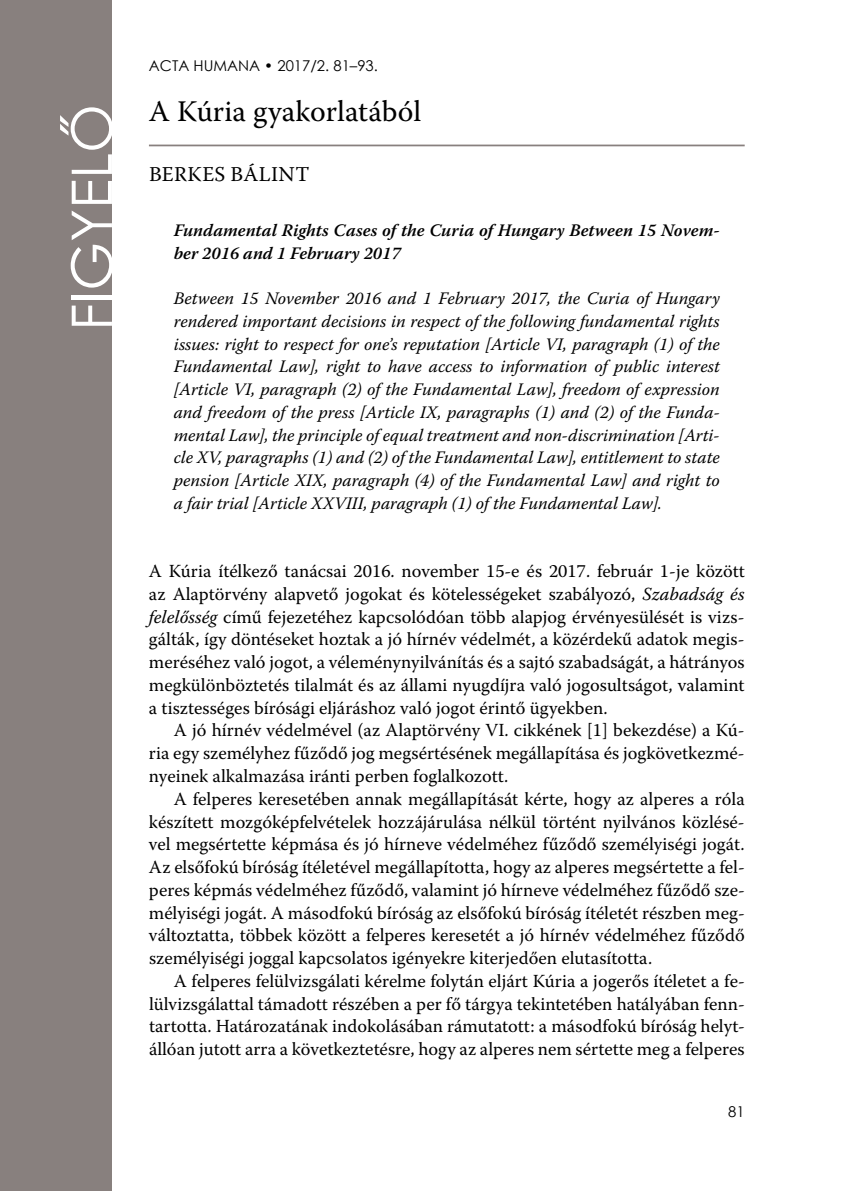
<style>
.page{position:relative;width:844px;height:1191px;background:#fff}
.page>*{position:absolute;margin:0;border:0;box-sizing:border-box;transform-origin:0 0}
.t1{font:56px "Century Gothic";color:#fff}
.t2{font:29.75px "Warnock Pro";color:#000}
.t3{font:21px "Warnock Pro";letter-spacing:.02em;color:#000}
.t4{font:18.38px/22.8px "Warnock Pro";color:#000;text-align:justify}
.t5{font:italic 17.5px/22.8px "Warnock Pro";color:#000;text-align:justify}
.t6{font:italic 600 17.5px/22.8px "Warnock Pro";color:#000}
.t7{font:14.88px "Century Gothic";color:#000}
.s1{font-style:italic}
</style>
<div class="page">
<div style="left:0;top:0;width:112px;height:1191px;background:#88807e"></div>
<hr style="left:149px;top:145px;width:595px;height:1px;background:#88807e">
<p class="t7" style="left:149px;top:55px;width:230px">ACTA HUMANA • 2017/2. 81–93.</p>
<h1 class="t1" style="left:53px;top:331px;width:228px;rotate:-90deg">FIGYELŐ</h1>
<h2 class="t2" style="left:149px;top:93px;width:274px">A Kúria gyakorlatából</h2>
<p class="t3" style="left:149px;top:161px;width:162px">BERKES BÁLINT</p>
<p class="t6" style="left:174px;top:218px;width:547px">Fundamental Rights Cases of the Curia of Hungary Between 15 Novem&shy;ber 2016 and 1 February 2017</p>
<p class="t5" style="left:174px;top:287px;width:547px">Between 15 November 2016 and 1 February 2017, the Curia of Hungary rendered important decisions in respect of the following fundamental rights issues: right to respect for one’s reputation [Article VI, paragraph (1) of the Fundamental Law], right to have access to information of public interest [Article VI, paragraph (2) of the Fundamental Law], freedom of expression and freedom of the press [Article IX, paragraphs (1) and (2) of the Funda&shy;mental Law], the principle of equal treatment and non-discrimination [Arti&shy;cle XV, paragraphs (1) and (2) of the Fundamental Law], entitlement to state pension [Article XIX, paragraph (4) of the Fundamental Law] and right to a fair trial [Article XXVIII, paragraph (1) of the Fundamental Law].</p>
<p class="t4" style="left:149px;top:559px;width:597px">A Kúria ítélkező tanácsai 2016. november 15-e és 2017. február 1-je között az Alaptörvény alapvető jogokat és kötelességeket szabályozó, <span class="s1">Szabadság és felelősség</span> című fejezetéhez kapcsolódóan több alapjog érvényesülését is vizs&shy;gálták, így döntéseket hoztak a jó hírnév védelmét, a közérdekű adatok megis&shy;meréséhez való jogot, a véleménynyilvánítás és a sajtó szabadságát, a hátrányos megkülönböztetés tilalmát és az állami nyugdíjra való jogosultságot, valamint a tisztességes bírósági eljáráshoz való jogot érintő ügyekben.</p>
<p class="t4" style="left:149px;top:718px;width:597px;text-indent:25px">A jó hírnév védelmével (az Alaptörvény VI. cikkének [1] bekezdése) a Kú&shy;ria egy személyhez fűződő jog megsértésének megállapítása és jogkövetkezmé&shy;nyeinek alkalmazása iránti perben foglalkozott.</p>
<p class="t4" style="left:149px;top:787px;width:597px;text-indent:25px">A felperes keresetében annak megállapítását kérte, hogy az alperes a róla készített mozgóképfelvételek hozzájárulása nélkül történt nyilvános közlésé&shy;vel megsértette képmása és jó hírneve védelméhez fűződő személyiségi jogát.<br>Az elsőfokú bíróság ítéletével megállapította, hogy az alperes megsértette a fel&shy;peres képmás védelméhez fűződő, valamint jó hírneve védelméhez fűződő sze&shy;mélyiségi jogát. A másodfokú bíróság az elsőfokú bíróság ítéletét részben meg&shy;változtatta, többek között a felperes keresetét a jó hírnév védelméhez fűződő személyiségi joggal kapcsolatos igényekre kiterjedően elutasította.</p>
<p class="t4" style="left:149px;top:969px;width:597px;text-indent:25px">A felperes felülvizsgálati kérelme folytán eljárt Kúria a jogerős ítéletet a fe&shy;lülvizsgálattal támadott részében a per fő tárgya tekintetében hatályában fenn&shy;tartotta. Határozatának indokolásában rámutatott: a másodfokú bíróság helyt&shy;állóan jutott arra a következtetésre, hogy az alperes nem sértette meg a felperes</p>
<p class="t7" style="left:728px;top:1100px;width:18px">81</p>
</div>
